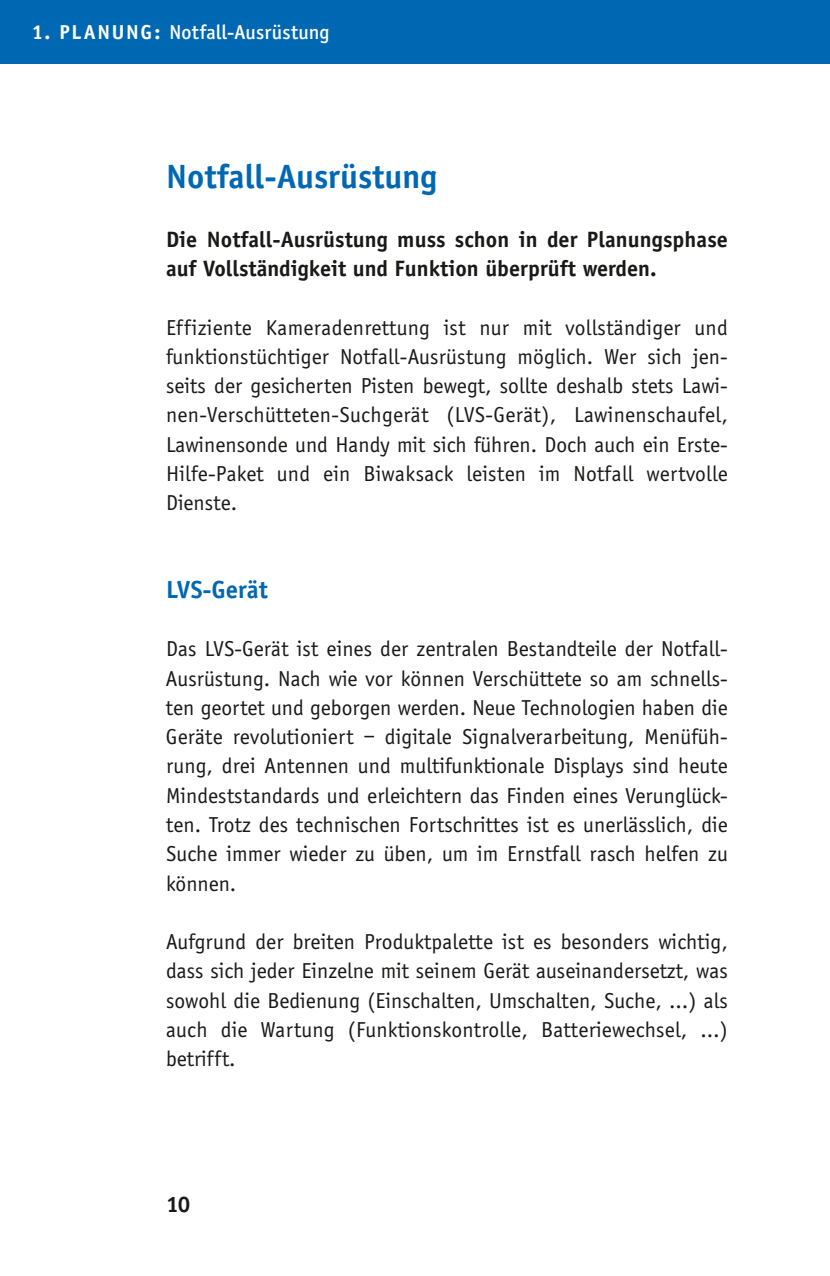
<style>
.page{position:relative;width:830px;height:1276px;background:#fff}
.page>*{position:absolute;margin:0;border:0;box-sizing:border-box;transform-origin:0 0}
.t1{font:700 33.75px "Officina Sans";color:#0068b3}
.t2{font:700 24.75px "Officina Sans";color:#0068b3}
.t3{font:700 22.5px "Officina Sans";color:#1a1918}
.t4{font:22.28px/29.2px "Officina Sans";letter-spacing:.01em;color:#1a1918;text-align:justify}
.t5{font:700 22.28px/29.2px "Officina Sans";color:#1a1918}
.t6{font:500 20.25px "Officina San ITC";letter-spacing:.015em;color:#fff}
.s1{font-family:"Officina Sans";font-weight:700}
</style>
<div class="page">
<div style="left:0;top:0;width:829px;height:64px;background:#0068b3"></div>
<p class="t6" style="left:32px;top:20px;width:299px"><span class="s1">1. Planung:</span> Notfall-Ausrüstung</p>
<h1 class="t1" style="left:166px;top:156px;width:273px">N otfall-Ausrüstung</h1>
<p class="t5" style="left:166px;top:224px;width:563px">Die N otfall-Ausrüstung muss schon in der Planungsphase auf Vollständigkeit und Funktion überprüft werden.</p>
<p class="t4" style="left:166px;top:313px;width:563px">Effiziente Kameradenrettung ist nur mit vollständiger und funktionstüchtiger Notfall-Ausrüstung möglich. Wer sich jen&shy;seits der gesicherten Pisten bewegt, sollte deshalb stets Lawi&shy;nen-Verschütteten-Suchgerät (LVS-Gerät), Lawinenschaufel, Lawinensonde und Handy mit sich führen. Doch auch ein Erste-Hilfe-Paket und ein Biwaksack leisten im Notfall wertvolle Dienste.</p>
<p class="t2" style="left:166px;top:574px;width:103px">LVS-Gerät</p>
<p class="t4" style="left:166px;top:635px;width:563px">Das LVS-Gerät ist eines der zentralen Bestandteile der Notfall-Ausrüstung. Nach wie vor können Verschüttete so am schnells&shy;ten geortet und geborgen werden. Neue Technologien haben die Geräte revolutioniert – digitale Signalverarbeitung, Menüfüh&shy;rung, drei Antennen und multifunktionale Displays sind heute Mindeststandards und erleichtern das Finden eines Verunglück&shy;ten. Trotz des technischen Fortschrittes ist es unerlässlich, die Suche immer wieder zu üben, um im Ernstfall rasch helfen zu können.</p>
<p class="t4" style="left:166px;top:927px;width:563px">Aufgrund der breiten Produktpalette ist es besonders wichtig, dass sich jeder Einzelne mit seinem Gerät auseinandersetzt, was sowohl die Bedienung (Einschalten, Umschalten, Suche, …) als auch die Wartung (Funktionskontrolle, Batteriewechsel, …) betrifft.</p>
<p class="t3" style="left:166px;top:1190px;width:26px">10</p>
</div>
